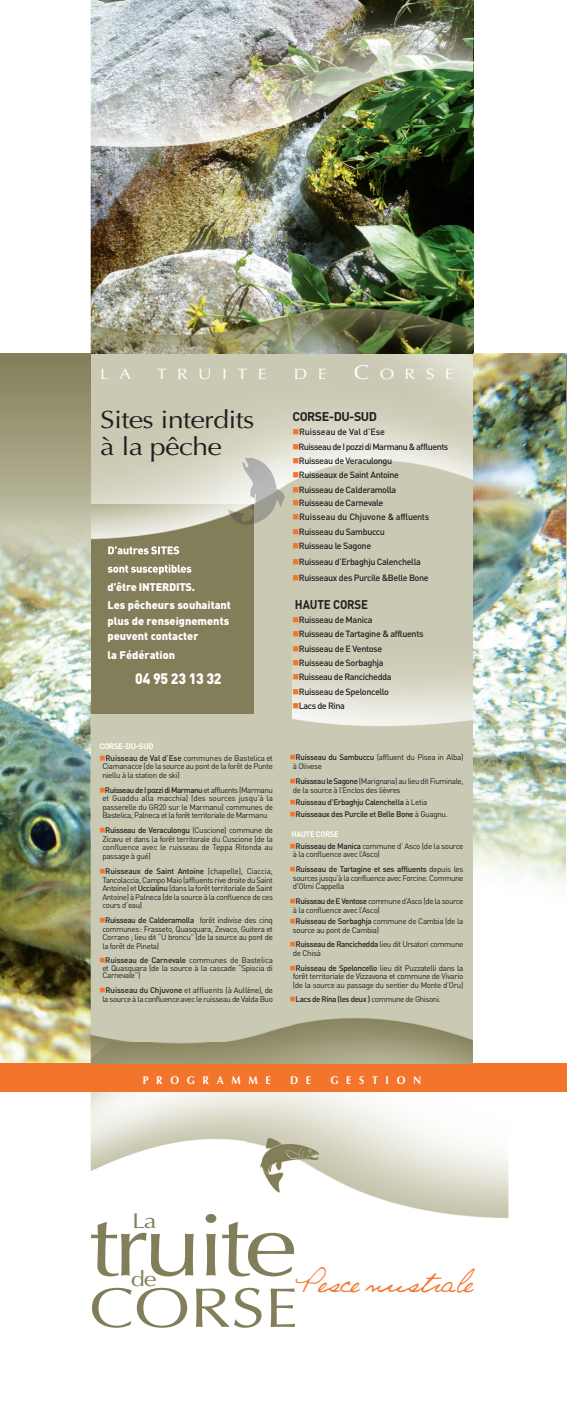
<style>
.page{position:relative;width:567px;height:1418px;background:#fff}
.page>*{position:absolute;margin:0;border:0;box-sizing:border-box;transform-origin:0 0}
.t1{font:87.65px "Optima";letter-spacing:-.05em;color:#827e59;scale:1.21 1}
.t2{font:55.8px "Optima";color:#827e59;scale:1.21 1}
.t3{font:30px "GINETTE";color:#f3752c;scale:1.13 1}
.t4{font:25px/26.5px "Optima";letter-spacing:-.025em;color:#231f20;scale:1.16 1}
.t5{font:21.4px "Optima";color:#827e59;scale:1.21 1}
.t6{font:21.2px "Optima";color:#827e59;scale:1.21 1}
.t7{font:15px "Optima";letter-spacing:.6em;color:#fff;scale:1.16 1}
.t8{font:900 15px "DIN";letter-spacing:-.015em;color:#fff;scale:.92 1}
.t9{font:700 12.5px "DIN";letter-spacing:-.04em;color:#231f20}
.t10{font:700 12.5px "DIN";letter-spacing:-.015em;color:#231f20;scale:.92 1}
.t11{font:700 11.25px "Optima";letter-spacing:.73em;color:#fff;scale:.93 1}
.t12{font:900 11px/18.4px "DIN";color:#fff}
.t13{font:500 9px/14.3px "DIN";letter-spacing:-.04em;color:#231f20}
.t14{font:8px/8.5px "DIN";letter-spacing:-.04em;color:#231f20}
.t15{font:500 8px/11.7px "DIN";letter-spacing:-.04em;color:#231f20}
.t16{font:8px/11.3px "DIN";letter-spacing:-.01em;color:#231f20}
.s1{font-size:20px}
.s2{font-weight:700;color:#fff}
.s3{font-weight:500}
.s4{font-weight:400}
</style>
<div class="page">
<div style="left:91px;top:0;width:382px;height:1070px;background:#cac9b2"></div>
<div style="left:91px;top:505px;width:163px;height:209px;background:#827e59"></div>
<img style="left:91px;top:0;width:383px;height:354px">
<img style="left:254px;top:354px;width:219px;height:144px">
<img style="left:187px;top:426px;width:67px;height:32px">
<img style="left:91px;top:458px;width:130px;height:117px">
<img style="left:108px;top:546px;width:41px;height:8px">
<img style="left:151px;top:546px;width:28px;height:8px">
<img style="left:108px;top:564px;width:69px;height:10px">
<img style="left:91px;top:1091px;width:417px;height:128px">
<div style="left:0;top:1063px;width:567px;height:28px;background:#f3752c"></div>
<img style="left:91px;top:1025px;width:201px;height:18px">
<img style="left:292px;top:1018px;width:181px;height:25px">
<img style="left:248px;top:1137px;width:71px;height:60px">
<img style="left:566px;top:560px;width:1px;height:143px">
<img style="left:292px;top:560px;width:182px;height:311px">
<img style="left:0;top:354px;width:91px;height:708px">
<img style="left:91px;top:0;width:1px;height:225px">
<svg style="left:91px;top:1043px;width:1px;height:19px"></svg>
<img style="left:474px;top:354px;width:92px;height:531px">
<img style="left:221px;top:458px;width:63px;height:67px">
<svg style="left:292px;top:755px;width:3px;height:4px"></svg>
<svg style="left:292px;top:778px;width:3px;height:5px"></svg>
<svg style="left:292px;top:800px;width:3px;height:4px"></svg>
<svg style="left:292px;top:811px;width:3px;height:5px"></svg>
<svg style="left:292px;top:843px;width:3px;height:5px"></svg>
<svg style="left:292px;top:867px;width:3px;height:4px"></svg>
<svg style="left:293px;top:429px;width:5px;height:6px"></svg>
<svg style="left:293px;top:444px;width:5px;height:5px"></svg>
<svg style="left:293px;top:458px;width:5px;height:5px"></svg>
<svg style="left:293px;top:472px;width:5px;height:6px"></svg>
<svg style="left:293px;top:487px;width:5px;height:5px"></svg>
<svg style="left:293px;top:560px;width:5px;height:4px"></svg>
<svg style="left:293px;top:575px;width:5px;height:5px"></svg>
<svg style="left:293px;top:617px;width:5px;height:5px"></svg>
<svg style="left:293px;top:631px;width:5px;height:5px"></svg>
<svg style="left:293px;top:646px;width:5px;height:5px"></svg>
<svg style="left:293px;top:660px;width:5px;height:5px"></svg>
<svg style="left:293px;top:674px;width:5px;height:5px"></svg>
<svg style="left:293px;top:689px;width:5px;height:5px"></svg>
<svg style="left:293px;top:703px;width:5px;height:5px"></svg>
<h3 class="t7" style="left:100px;top:368px;width:28px">L A</h3>
<h3 class="t7" style="left:157px;top:368px;width:96px">TRUITE</h3>
<h3 class="t7" style="left:294px;top:368px;width:30px">D E</h3>
<h3 class="t7" style="left:354px;top:368px;width:88px"><span class="s1">C</span>ORSE</h3>
<h3 class="t4" style="left:100px;top:409px;width:134px">Sites interdits à la pêche</h3>
<h3 class="t12" style="left:107px;top:578px;width:125px">d’être INTERDITS.<br>Les pêcheurs souhaitant</h3>
<h3 class="t12" style="left:107px;top:613px;width:123px;line-height:15.5px">plus de renseignements peuvent contacter</h3>
<h3 class="t12" style="left:107px;top:645px;width:69px">la Fédération</h3>
<h3 class="t8" style="left:135px;top:670px;width:95px">04 95 23 13 32</h3>
<p class="t16" style="left:105px;top:740px;width:169px;text-indent:-6px"><span class="s2">CORSE-DU-SUD<br></span><span class="s3">Ruisseau de Val d’Ese</span> communes de Bastelica et</p>
<p class="t14" style="left:102px;top:762px;width:172px">Ciamanacce (de la source au pont de la forêt de Punte niellu à la station de ski)</p>
<p class="t14" style="left:102px;top:785px;width:172px;text-align:justify;text-indent:3px"><span class="s3">RuisseaudeIpozzidiMarmanu</span> et affluents (Marmanu et Guaddu alla macchia) (des sources jusqu’à la passerelle du GR20 sur le Marmanu) communes de Bastelica, Palneca et la forêt territoriale de Marmanu</p>
<p class="t14" style="left:102px;top:826px;width:172px;text-align:justify;text-indent:3px"><span class="s3">Ruisseau de Veraculongu</span> (Cuscione) commune de Zicavu et dans la forêt territorale du Cuscione (de la confluence avec le ruisseau de Teppa Ritonda au passage à gué)</p>
<p class="t14" style="left:102px;top:867px;width:172px;text-align:justify;text-indent:3px"><span class="s3">Ruisseaux de Saint Antoine</span> (chapelle), Ciaccia, Tancolaccia, Campo Maio (affluents rive droite du Saint Antoine) et <span class="s3">Uccialinu</span> (dans la forêt territoriale de Saint Antoine) à Palneca (de la source à la confluence de ces cours d’eau)</p>
<p class="t14" style="left:102px;top:916px;width:172px;text-align:justify;text-indent:3px"><span class="s3">Ruisseau de Calderamolla</span> forêt indivise des cinq communes: Frasseto, Quasquara, Zevaco, Guitera et Corrano ; lieu dit “U broncu” (de la source au pont de la forêt de Pineta)</p>
<p class="t14" style="left:102px;top:956px;width:172px;line-height:7.5px;text-align:justify;text-indent:3px"><span class="s3">Ruisseau de Carnevale</span> communes de Bastelica et Quasquara (de la source à la cascade “Spiscia di Carnevale”)</p>
<p class="t14" style="left:102px;top:986px;width:172px;text-align:center"><span class="s3">Ruisseau du Chjuvone</span> et affluents (à Aullène), de la source à la confluence avec le ruisseau de Valda Buo</p>
<h3 class="t9" style="left:292px;top:409px;width:86px">CORSE-DU-SUD</h3>
<p class="t13" style="left:299px;top:425px;width:151px">Ruisseau de Val d’Ese<br>RuisseaudeIpozzi diMarmanu &amp; affluents<br>Ruisseau de Veraculongu<br>Ruisseaux de Saint Antoine<br>Ruisseau de Calderamolla</p>
<p class="t13" style="left:299px;top:496px;width:132px">Ruisseau de Carnevale<br>Ruisseau du Chjuvone &amp; affluents<br>Ruisseau du Sambuccu<br>Ruisseau le Sagone</p>
<p class="t13" style="left:299px;top:554px;width:131px;line-height:15.7px">Ruisseau d’Erbaghju Calenchella<br>Ruisseaux des Purcile &amp;Belle Bone</p>
<h3 class="t10" style="left:295px;top:597px;width:81px">HAUTE CORSE</h3>
<p class="t13" style="left:299px;top:612px;width:126px">Ruisseau de Manica<br>Ruisseau de Tartagine &amp; affluents<br>Ruisseau de E Ventose<br>Ruisseau de Sorbaghja<br>Ruisseau de Rancichedda<br>Ruisseau de Speloncello<br>Lacs de Rina</p>
<p class="t14" style="left:293px;top:753px;width:172px;text-indent:3px"><span class="s3">Ruisseau du Sambuccu</span> (affluent du Pisea in Alba) à Olivese</p>
<p class="t14" style="left:293px;top:777px;width:172px;text-indent:3px"><span class="s3">Ruisseau le Sagone</span> (Marignana) au lieu dit Fiuminale, de la source à l’Enclos des lièvres</p>
<p class="t15" style="left:296px;top:796px;width:154px">Ruisseau d’Erbaghju Calenchella <span class="s4">à Letia<br></span>Ruisseaux des Purcile et Belle Bone <span class="s4">à Guagnu.</span></p>
<p class="t14" style="left:296px;top:828px;width:169px;line-height:11.3px;text-indent:-4px"><span class="s2">HAUTE CORSE<br></span><span class="s3">Ruisseau de Manica</span> commune d’ Asco (de la source</p>
<p class="t14" style="left:296px;top:846px;width:169px;line-height:15.2px;text-indent:-3px">à la confluence avec l’Asco)<br><span class="s3">Ruisseau de Tartagine et ses affluents</span> depuis les</p>
<p class="t14" style="left:293px;top:873px;width:172px">sources jusqu’à la confluence avec Forcine. Commune d'Olmi Cappella</p>
<p class="t14" style="left:293px;top:897px;width:172px;text-indent:3px"><span class="s3">Ruisseau de E Ventose</span> commune d’Asco (de la source à la confluence avec l’Asco)</p>
<p class="t14" style="left:293px;top:917px;width:172px;text-indent:3px"><span class="s3">Ruisseau de Sorbaghja</span> commune de Cambia (de la source au pont de Cambia)</p>
<p class="t14" style="left:293px;top:940px;width:172px;text-indent:3px"><span class="s3">Ruisseau de Rancichedda</span> lieu dit Ursatori commune de Chisà</p>
<p class="t14" style="left:293px;top:963px;width:172px;text-align:center"><span class="s3">Ruisseau de Speloncello</span> lieu dit Puzzatelli dans la forêt territoriale de Vizzavona et commune de Vivario (de la source au passage du sentier du Monte d’Oru)</p>
<p class="t15" style="left:296px;top:993px;width:147px">Lacs de Rina (les deux ) <span class="s4">commune de Ghisoni.</span></p>
<h3 class="t11" style="left:143px;top:1075px;width:139px">PROGRAMME</h3>
<h3 class="t11" style="left:290px;top:1075px;width:24px">D E</h3>
<h3 class="t11" style="left:330px;top:1075px;width:99px">GESTION</h3>
<h3 class="t5" style="left:132px;top:1212px;width:22px">La</h3>
<h1 class="t1" style="left:89px;top:1209px;width:173px">truite</h1>
<h3 class="t3" style="left:296px;top:1263px;width:158px">Pesce nustrale</h3>
<h3 class="t6" style="left:131px;top:1269px;width:23px">de</h3>
<h2 class="t2" style="left:89px;top:1284px;width:174px">CORSE</h2>
</div>
